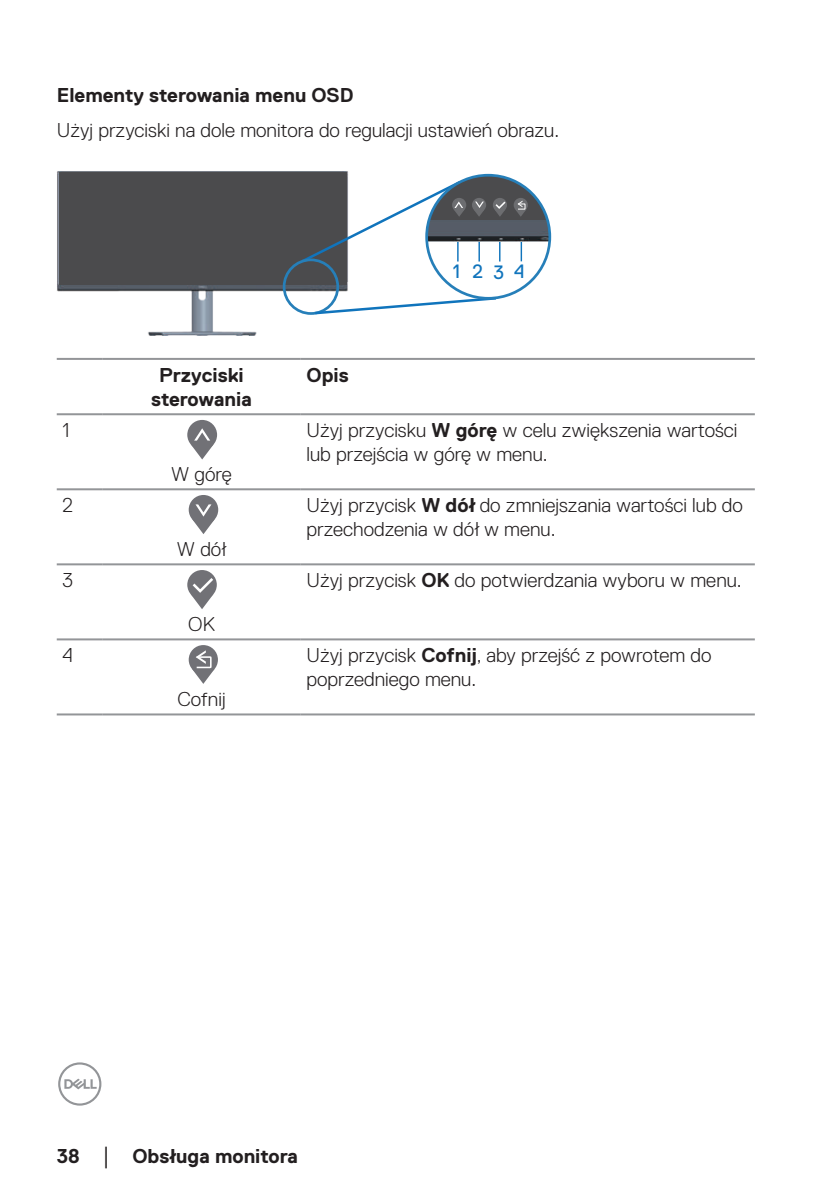
<style>
.page{position:relative;width:840px;height:1191px;background:#fff}
.page>*{position:absolute;margin:0;border:0;box-sizing:border-box;transform-origin:0 0}
.t1{font:300 20px/24px "Dell Replica";color:#231f20}
.t2{font:700 20px/24px "Dell Replica";color:#231f20;text-align:center}
.t3{font:19.4px "Dell Replica";color:#1074bc}
.s1{font-weight:700}
.s2{font-family:"Times New Roman";font-weight:400;font-size:18px}
</style>
<div class="page">
<svg style="left:58px;top:1062px;width:43px;height:43px"></svg>
<img style="left:57px;top:171px;width:291px;height:164px">
<div style="left:59px;top:172px;width:287px;height:113px;background:#4b4b4d"></div>
<div style="left:282px;top:258px;width:57px;height:57px;border:3px solid #267fb9;border-radius:50%"></div>
<svg style="left:312px;top:295px;width:185px;height:21px"></svg>
<img style="left:426px;top:175px;width:123px;height:123px;border-radius:62px">
<svg style="left:463px;top:175px;width:86px;height:45px;fill:#4b4b4d"></svg>
<div style="left:452px;top:198px;width:14px;height:14px;background:#6c6d70;border-radius:50%"></div>
<svg style="left:299px;top:179px;width:165px;height:86px"></svg>
<svg style="left:471px;top:198px;width:15px;height:14px"></svg>
<svg style="left:473px;top:202px;width:11px;height:15px"></svg>
<div style="left:492px;top:198px;width:14px;height:14px;background:#6c6d70;border-radius:50%"></div>
<svg style="left:493px;top:200px;width:14px;height:17px"></svg>
<div style="left:513px;top:198px;width:14px;height:14px;background:#6c6d70;border-radius:50%"></div>
<svg style="left:515px;top:201px;width:11px;height:16px"></svg>
<div style="left:425px;top:174px;width:126px;height:126px;border:3px solid #267fb9;border-radius:50%"></div>
<hr style="left:57px;top:358px;width:45px;height:2px;background:#939598">
<hr style="left:102px;top:358px;width:198px;height:2px;background:#939598">
<hr style="left:300px;top:358px;width:454px;height:2px;background:#939598">
<hr style="left:57px;top:413px;width:45px;height:2px;background:#939598">
<hr style="left:102px;top:413px;width:198px;height:2px;background:#939598">
<hr style="left:300px;top:413px;width:454px;height:2px;background:#939598">
<hr style="left:57px;top:488px;width:45px;height:2px;background:#939598">
<hr style="left:102px;top:488px;width:198px;height:2px;background:#939598">
<hr style="left:300px;top:488px;width:454px;height:2px;background:#939598">
<hr style="left:57px;top:563px;width:45px;height:2px;background:#939598">
<hr style="left:102px;top:563px;width:198px;height:2px;background:#939598">
<hr style="left:300px;top:563px;width:454px;height:2px;background:#939598">
<hr style="left:57px;top:638px;width:45px;height:2px;background:#939598">
<hr style="left:102px;top:638px;width:198px;height:2px;background:#939598">
<hr style="left:300px;top:638px;width:454px;height:2px;background:#939598">
<hr style="left:57px;top:713px;width:45px;height:2px;background:#939598">
<hr style="left:102px;top:713px;width:198px;height:2px;background:#939598">
<hr style="left:300px;top:713px;width:454px;height:2px;background:#939598">
<div style="left:187px;top:420px;width:30px;height:30px;background:#717176;border-radius:50%"></div>
<svg style="left:191px;top:428px;width:22px;height:31px"></svg>
<div style="left:189px;top:495px;width:29px;height:29px;background:#717176;border-radius:50%"></div>
<svg style="left:192px;top:504px;width:23px;height:30px"></svg>
<svg style="left:187px;top:570px;width:30px;height:29px"></svg>
<svg style="left:190px;top:575px;width:26px;height:34px"></svg>
<div style="left:189px;top:645px;width:29px;height:29px;background:#717176;border-radius:50%"></div>
<svg style="left:192px;top:650px;width:22px;height:34px"></svg>
<p class="t2" style="left:57px;top:83px;width:298px">Elementy sterowania menu OSD</p>
<p class="t1" style="left:57px;top:119px;width:503px">Użyj przyciski na dole monitora do regulacji ustawień obrazu.</p>
<p class="t3" style="left:452px;top:261px;width:73px">1234</p>
<p class="t2" style="left:151px;top:363px;width:102px">Przyciski sterowania</p>
<p class="t2" style="left:306px;top:363px;width:44px">Opis</p>
<p class="t1" style="left:62px;top:418px;width:8px">1</p>
<p class="t1" style="left:171px;top:462px;width:62px">W górę</p>
<p class="t1" style="left:306px;top:418px;width:432px">Użyj przycisku <span class="s1">W górę</span> w celu zwiększenia wartości lub przejścia w górę w menu.</p>
<p class="t1" style="left:62px;top:493px;width:12px">2</p>
<p class="t1" style="left:177px;top:537px;width:50px">W dół</p>
<p class="t1" style="left:306px;top:493px;width:437px">Użyj przycisk <span class="s1">W dół</span> do zmniejszania wartości lub do przechodzenia w dół w menu.</p>
<p class="t1" style="left:62px;top:568px;width:12px">3</p>
<p class="t1" style="left:306px;top:568px;width:436px">Użyj przycisk <span class="s1">OK</span> do potwierdzania wyboru w menu.</p>
<p class="t1" style="left:188px;top:612px;width:28px">OK</p>
<p class="t1" style="left:62px;top:643px;width:12px">4</p>
<p class="t1" style="left:177px;top:687px;width:50px">Cofnij</p>
<p class="t1" style="left:306px;top:643px;width:406px">Użyj przycisk <span class="s1">Cofnij</span>, aby przejść z powrotem do poprzedniego menu.</p>
<p class="t2" style="left:57px;top:1143px;width:242px">38 <span class="s2">│</span> Obsługa monitora</p>
</div>
